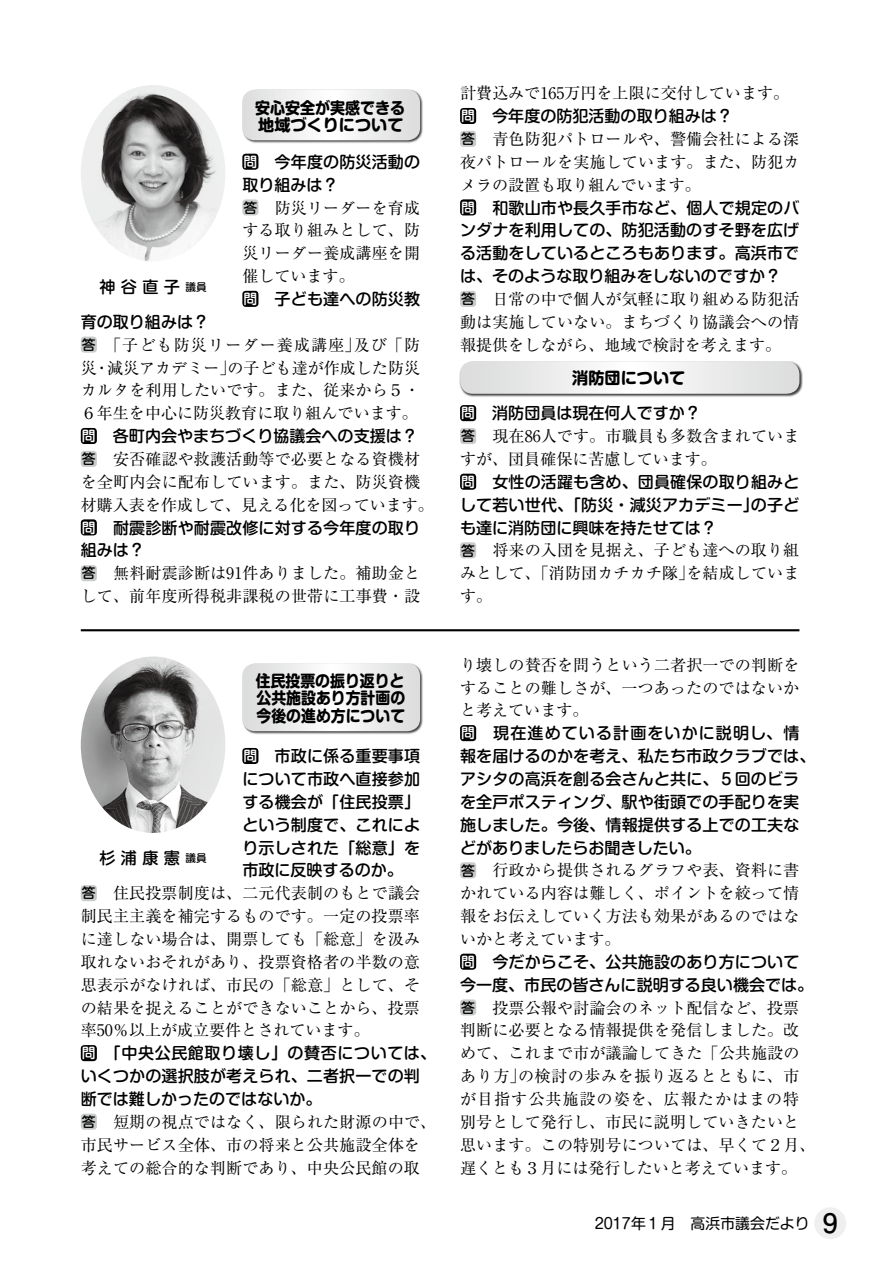
<style>
.page{position:relative;width:893px;height:1263px;background:#fff}
.page>*{position:absolute;margin:0;border:0;box-sizing:border-box;transform-origin:0 0}
.t1{font:700 16.2px/17.2px "Shin M Go Pr 6 N";color:#000;text-align:justify;scale:.92 1}
.t2{font:700 16.2px/17.2px "Shin M Go Pr 6 N";color:#000;scale:.93 1}
.t3{font:500 16.2px "Shin M Go Pr 6 N";letter-spacing:.335em;color:#000}
.t4{font:700 16.2px "Shin M Go Pr 6 N";color:#000}
.t5{font:16.05px/22.8px "Ryumin Pr 6 N";letter-spacing:.005em;color:#000;text-align:justify}
.t6{font:500 16.05px/22.8px "Shin M Go Pr 6 N";letter-spacing:.005em;color:#000}
.t7{font:14.85px "Shin M Go Pr 6 N";color:#000}
.s1{font-size:10.65px}
.s2{font-size:13.8px;color:#fff}
.s3{font-family:"Shin M Go Pr 6 N";font-weight:500;font-size:13.8px}
.s4{font-family:"Futo Go B101 Pr 6 N";font-weight:700;font-size:26.85px}
</style>
<div class="page">
<div style="left:814px;top:1207px;width:32px;height:32px;background:#efefef;border-radius:50%"></div>
<hr style="left:81px;top:629px;width:718px;height:2px;background:#000">
<div style="left:242px;top:748px;width:16px;height:16px;background:#000;border-radius:3px"></div>
<div style="left:81px;top:885px;width:16px;height:16px;background:#c9caca;border-radius:3px"></div>
<div style="left:81px;top:1045px;width:16px;height:16px;background:#000;border-radius:3px"></div>
<div style="left:81px;top:1114px;width:16px;height:16px;background:#c9caca;border-radius:3px"></div>
<div style="left:460px;top:725px;width:16px;height:16px;background:#000;border-radius:3px"></div>
<div style="left:460px;top:862px;width:16px;height:16px;background:#c9caca;border-radius:3px"></div>
<div style="left:460px;top:954px;width:16px;height:16px;background:#000;border-radius:3px"></div>
<div style="left:460px;top:999px;width:16px;height:16px;background:#c9caca;border-radius:3px"></div>
<img style="left:81px;top:656px;width:144px;height:177px">
<div style="left:242px;top:154px;width:16px;height:16px;background:#000;border-radius:3px"></div>
<div style="left:242px;top:199px;width:16px;height:16px;background:#c9caca;border-radius:3px"></div>
<div style="left:242px;top:291px;width:16px;height:16px;background:#000;border-radius:3px"></div>
<div style="left:81px;top:337px;width:16px;height:16px;background:#c9caca;border-radius:3px"></div>
<div style="left:81px;top:428px;width:16px;height:16px;background:#000;border-radius:3px"></div>
<div style="left:81px;top:451px;width:16px;height:16px;background:#c9caca;border-radius:3px"></div>
<div style="left:81px;top:519px;width:16px;height:16px;background:#000;border-radius:3px"></div>
<div style="left:81px;top:565px;width:16px;height:16px;background:#c9caca;border-radius:3px"></div>
<div style="left:460px;top:108px;width:16px;height:16px;background:#000;border-radius:3px"></div>
<div style="left:460px;top:131px;width:16px;height:16px;background:#c9caca;border-radius:3px"></div>
<div style="left:460px;top:199px;width:16px;height:16px;background:#000;border-radius:3px"></div>
<div style="left:460px;top:291px;width:16px;height:16px;background:#c9caca;border-radius:3px"></div>
<div style="left:460px;top:405px;width:16px;height:16px;background:#000;border-radius:3px"></div>
<div style="left:460px;top:428px;width:16px;height:16px;background:#c9caca;border-radius:3px"></div>
<div style="left:460px;top:474px;width:16px;height:16px;background:#000;border-radius:3px"></div>
<div style="left:460px;top:542px;width:16px;height:16px;background:#c9caca;border-radius:3px"></div>
<img style="left:81px;top:85px;width:144px;height:176px">
<div style="left:242px;top:89px;width:181px;height:55px;background:#000;opacity:.75"></div>
<svg style="left:242px;top:90px;width:178px;height:50px"></svg>
<div style="left:460px;top:361px;width:343px;height:36px;background:#000;opacity:.75"></div>
<svg style="left:460px;top:361px;width:339px;height:33px"></svg>
<div style="left:242px;top:663px;width:181px;height:72px;background:#000;opacity:.75"></div>
<svg style="left:242px;top:663px;width:178px;height:68px"></svg>
<p class="t3" style="left:99px;top:273px;width:109px">神谷直子<span class="s1">議員</span></p>
<p class="t2" style="left:255px;top:98px;width:163px">安心安全が実感できる地域づくりについて</p>
<p class="t6" style="left:242px;top:150px;width:179px"><span class="s2">問</span> 今年度の防災活動の取り組みは？</p>
<p class="t5" style="left:242px;top:195px;width:179px"><span class="s3">答</span> 防災リーダーを育成する取り組みとして、防災リーダー養成講座を開催しています。</p>
<p class="t6" style="left:243px;top:287px;width:178px"><span class="s2">問</span> 子ども達への防災教</p>
<p class="t6" style="left:81px;top:310px;width:130px">育の取り組みは？</p>
<p class="t5" style="left:81px;top:332px;width:341px"><span class="s3">答</span> 「子ども防災リーダー養成講座」及び「防災・減災アカデミー」の子ども達が作成した防災カルタを利用したいです。また、従来から５・６年生を中心に防災教育に取り組んでいます。</p>
<p class="t6" style="left:82px;top:424px;width:337px"><span class="s2">問</span> 各町内会やまちづくり協議会への支援は？</p>
<p class="t5" style="left:81px;top:447px;width:355px;text-align:left"><span class="s3">答</span> 安否確認や救護活動等で必要となる資機材を全町内会に配布しています。また、防災資機材購入表を作成して、見える化を図っています。</p>
<p class="t6" style="left:81px;top:515px;width:341px"><span class="s2">問</span> 耐震診断や耐震改修に対する今年度の取り組みは？</p>
<p class="t5" style="left:81px;top:561px;width:341px"><span class="s3">答</span> 無料耐震診断は91件ありました。補助金として、前年度所得税非課税の世帯に工事費・設</p>
<p class="t1" style="left:256px;top:671px;width:164px">住民投票の振り返りと公共施設あり方計画の今後の進め方について</p>
<p class="t6" style="left:242px;top:744px;width:179px;text-align:justify"><span class="s2">問</span> 市政に係る重要事項について市政へ直接参加する機会が「住民投票」という制度で、これにより示しされた「総意」を市政に反映するのか。</p>
<p class="t5" style="left:81px;top:881px;width:341px"><span class="s3">答</span>　住民投票制度は、二元代表制のもとで議会制民主主義を補完するものです。一定の投票率に達しない場合は、開票しても「総意」を汲み取れないおそれがあり、投票資格者の半数の意思表示がなければ、市民の「総意」として、その結果を捉えることができないことから、投票率50％以上が成立要件とされています。</p>
<p class="t6" style="left:81px;top:1041px;width:357px"><span class="s2">問</span> 「中央公民館取り壊し」の賛否については、いくつかの選択肢が考えられ、二者択一での判断では難しかったのではないか。</p>
<p class="t5" style="left:81px;top:1109px;width:357px;text-align:left"><span class="s3">答</span>　短期の視点ではなく、限られた財源の中で、市民サービス全体、市の将来と公共施設全体を考えての総合的な判断であり、中央公民館の取</p>
<p class="t3" style="left:99px;top:845px;width:109px">杉浦康憲<span class="s1">議員</span></p>
<p class="t5" style="left:460px;top:81px;width:331px">計費込みで165万円を上限に交付しています。</p>
<p class="t6" style="left:461px;top:104px;width:273px"><span class="s2">問</span> 今年度の防犯活動の取り組みは？</p>
<p class="t5" style="left:460px;top:127px;width:341px"><span class="s3">答</span> 青色防犯パトロールや、警備会社による深夜パトロールを実施しています。また、防犯カメラの設置も取り組んでいます。</p>
<p class="t6" style="left:460px;top:195px;width:341px;text-align:justify"><span class="s2">問</span> 和歌山市や長久手市など、個人で規定のバンダナを利用しての、防犯活動のすそ野を広げる活動をしているところもあります。高浜市では、そのような取り組みをしないのですか？</p>
<p class="t5" style="left:460px;top:287px;width:341px"><span class="s3">答</span> 日常の中で個人が気軽に取り組める防犯活動は実施していない。まちづくり協議会への情報提供をしながら、地域で検討を考えます。</p>
<p class="t4" style="left:572px;top:364px;width:115px">消防団について</p>
<p class="t6" style="left:461px;top:401px;width:241px"><span class="s2">問</span> 消防団員は現在何人ですか？</p>
<p class="t5" style="left:460px;top:424px;width:341px"><span class="s3">答</span> 現在86人です。市職員も多数含まれていますが、団員確保に苦慮しています。</p>
<p class="t6" style="left:460px;top:470px;width:341px;text-align:justify"><span class="s2">問</span> 女性の活躍も含め、団員確保の取り組みとして若い世代、「防災・減災アカデミー」の子ども達に消防団に興味を持たせては？</p>
<p class="t5" style="left:460px;top:538px;width:341px"><span class="s3">答</span> 将来の入団を見据え、子ども達への取り組みとして、「消防団カチカチ隊」を結成しています。</p>
<p class="t5" style="left:460px;top:652px;width:341px">り壊しの賛否を問うという二者択一での判断をすることの難しさが、一つあったのではないかと考えています。</p>
<p class="t6" style="left:460px;top:721px;width:357px"><span class="s2">問</span> 現在進めている計画をいかに説明し、情報を届けるのかを考え、私たち市政クラブでは、アシタの高浜を創る会さんと共に、５回のビラを全戸ポスティング、駅や街頭での手配りを実施しました。今後、情報提供する上での工夫などがありましたらお聞きしたい。</p>
<p class="t5" style="left:460px;top:858px;width:341px"><span class="s3">答</span> 行政から提供されるグラフや表、資料に書かれている内容は難しく、ポイントを絞って情報をお伝えしていく方法も効果があるのではないかと考えています。</p>
<p class="t6" style="left:460px;top:949px;width:355px"><span class="s2">問</span> 今だからこそ、公共施設のあり方について今一度、市民の皆さんに説明する良い機会では。</p>
<p class="t5" style="left:460px;top:995px;width:357px;text-align:left"><span class="s3">答</span> 投票公報や討論会のネット配信など、投票判断に必要となる情報提供を発信しました。改めて、これまで市が議論してきた「公共施設のあり方」の検討の歩みを振り返るとともに、市が目指す公共施設の姿を、広報たかはまの特別号として発行し、市民に説明していきたいと思います。この特別号については、早くて２月、遅くとも３月には発行したいと考えています。</p>
<p class="t7" style="left:595px;top:1211px;width:245px">2017年１月　高浜市議会だより <span class="s4">9</span></p>
</div>
